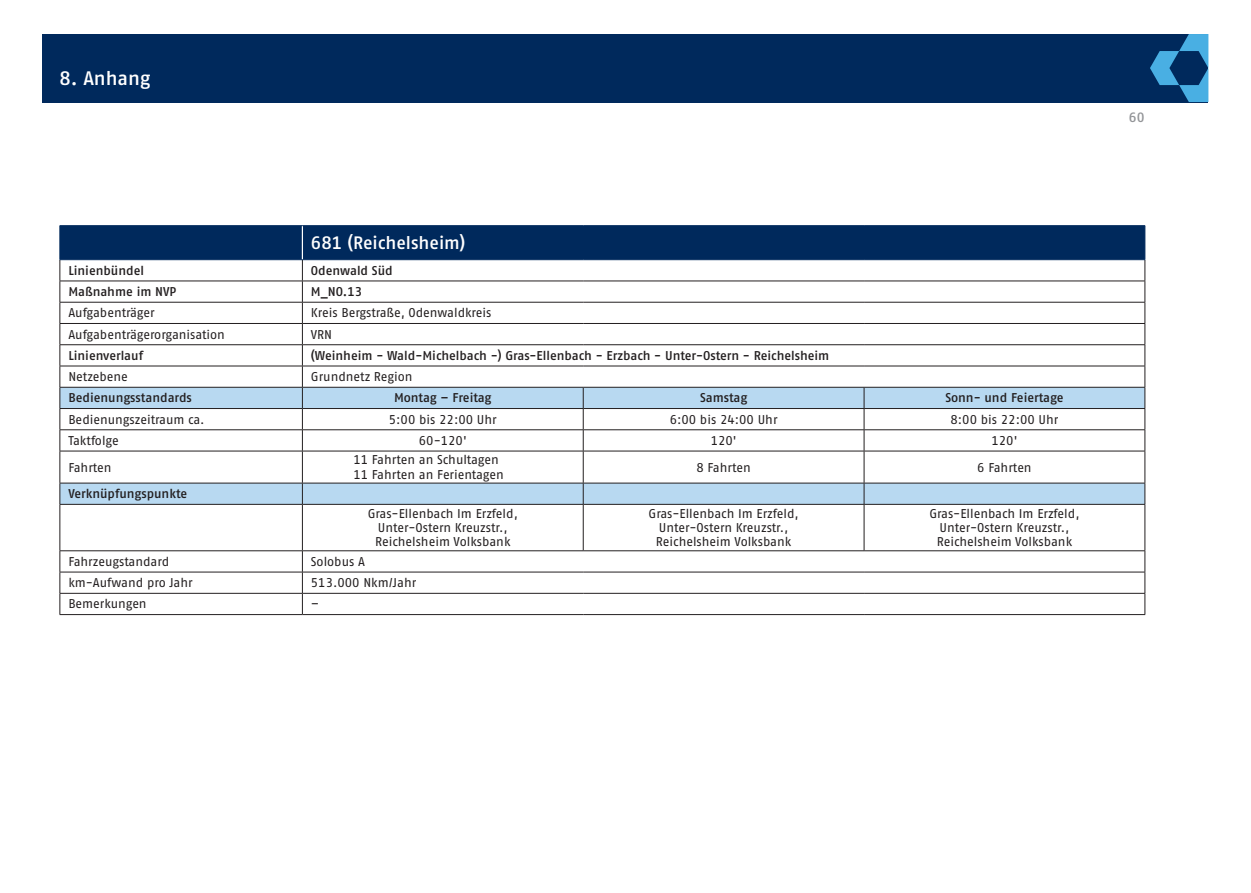
<style>
.page{position:relative;width:1251px;height:893px;background:#fff}
.page>*{position:absolute;margin:0;border:0;box-sizing:border-box;transform-origin:0 0}
.t1{font:19.5px "Fago No Med Tf";color:#fff}
.t2{font:18px "Fago No Med Tf";color:#fff}
.t3{font:13.5px "Fago No Med Tf";color:#939598}
.t4{font:12.75px/14.4px "Fago No Regular Tf";color:#231f20;text-align:center}
.t5{font:12.75px "Fago No Med Tf";letter-spacing:-.005em;color:#231f20}
</style>
<div class="page">
<div style="left:43px;top:34px;width:1165px;height:68px;background:#00295c"></div>
<svg style="left:1150px;top:34px;width:58px;height:68px"></svg>
<svg style="left:61px;top:505px;width:1083px;height:109px"></svg>
<svg style="left:61px;top:452px;width:1083px;height:52px"></svg>
<hr style="left:60px;top:451px;width:242px;height:1px;background:#231f20">
<hr style="left:60px;top:451px;width:1px;height:32px;background:#231f20">
<hr style="left:302px;top:451px;width:281px;height:1px;background:#231f20">
<hr style="left:583px;top:451px;width:280px;height:1px;background:#231f20">
<hr style="left:863px;top:451px;width:281px;height:1px;background:#231f20">
<hr style="left:60px;top:483px;width:242px;height:1px;background:#231f20">
<svg style="left:60px;top:483px;width:1px;height:21px"></svg>
<hr style="left:302px;top:483px;width:281px;height:1px;background:#231f20">
<hr style="left:583px;top:483px;width:280px;height:1px;background:#231f20">
<hr style="left:863px;top:483px;width:281px;height:1px;background:#231f20">
<hr style="left:60px;top:504px;width:242px;height:1px;background:#231f20">
<hr style="left:60px;top:505px;width:1px;height:45px;background:#231f20">
<hr style="left:302px;top:504px;width:281px;height:1px;background:#231f20">
<hr style="left:583px;top:504px;width:280px;height:1px;background:#231f20">
<hr style="left:863px;top:504px;width:281px;height:1px;background:#231f20">
<hr style="left:60px;top:550px;width:242px;height:1px;background:#231f20">
<hr style="left:302px;top:550px;width:281px;height:1px;background:#231f20">
<hr style="left:583px;top:550px;width:280px;height:1px;background:#231f20">
<hr style="left:863px;top:550px;width:281px;height:1px;background:#231f20">
<hr style="left:60px;top:572px;width:242px;height:1px;background:#231f20">
<hr style="left:302px;top:572px;width:281px;height:1px;background:#231f20">
<hr style="left:583px;top:572px;width:280px;height:1px;background:#231f20">
<hr style="left:863px;top:572px;width:281px;height:1px;background:#231f20">
<hr style="left:60px;top:593px;width:242px;height:1px;background:#231f20">
<svg style="left:60px;top:551px;width:1px;height:63px"></svg>
<hr style="left:302px;top:593px;width:281px;height:1px;background:#231f20">
<hr style="left:583px;top:593px;width:280px;height:1px;background:#231f20">
<hr style="left:863px;top:593px;width:281px;height:1px;background:#231f20">
<hr style="left:60px;top:614px;width:242px;height:1px;background:#231f20">
<hr style="left:302px;top:614px;width:281px;height:1px;background:#231f20">
<hr style="left:583px;top:614px;width:280px;height:1px;background:#231f20">
<hr style="left:863px;top:614px;width:281px;height:1px;background:#231f20">
<hr style="left:583px;top:451px;width:1px;height:32px;background:#231f20">
<hr style="left:863px;top:451px;width:1px;height:32px;background:#231f20">
<hr style="left:1144px;top:451px;width:1px;height:32px;background:#231f20">
<svg style="left:583px;top:483px;width:1px;height:21px"></svg>
<svg style="left:863px;top:483px;width:1px;height:21px"></svg>
<svg style="left:1144px;top:483px;width:1px;height:21px"></svg>
<hr style="left:583px;top:505px;width:1px;height:45px;background:#231f20">
<hr style="left:863px;top:505px;width:1px;height:45px;background:#231f20">
<hr style="left:1144px;top:505px;width:1px;height:45px;background:#231f20">
<svg style="left:1144px;top:551px;width:1px;height:63px"></svg>
<svg style="left:60px;top:226px;width:1085px;height:225px"></svg>
<hr style="left:302px;top:451px;width:1px;height:32px;background:#231f20">
<svg style="left:302px;top:483px;width:1px;height:21px"></svg>
<hr style="left:302px;top:505px;width:1px;height:45px;background:#231f20">
<svg style="left:302px;top:551px;width:1px;height:63px"></svg>
<hr style="left:60px;top:225px;width:242px;height:1px;background:#00295c">
<hr style="left:60px;top:226px;width:1px;height:33px;background:#00295c">
<hr style="left:302px;top:225px;width:281px;height:1px;background:#00295c">
<hr style="left:583px;top:225px;width:280px;height:1px;background:#00295c">
<hr style="left:863px;top:225px;width:281px;height:1px;background:#00295c">
<hr style="left:1144px;top:226px;width:1px;height:33px;background:#00295c">
<hr style="left:60px;top:259px;width:242px;height:1px;background:#00295c">
<hr style="left:302px;top:259px;width:281px;height:1px;background:#00295c">
<hr style="left:583px;top:259px;width:280px;height:1px;background:#00295c">
<hr style="left:863px;top:259px;width:281px;height:1px;background:#00295c">
<h1 class="t1" style="left:60px;top:67px;width:92px">8. Anhang</h1>
<h2 class="t2" style="left:311px;top:232px;width:156px">681 (Reichelsheim)</h2>
<p class="t5" style="left:68px;top:263px;width:77px">Linienbündel</p>
<p class="t5" style="left:311px;top:263px;width:83px">Odenwald Süd</p>
<p class="t5" style="left:68px;top:284px;width:110px">Maßnahme im NVP</p>
<p class="t5" style="left:311px;top:284px;width:53px">M_NO.13</p>
<p class="t4" style="left:68px;top:306px;width:88px">Aufgabenträger</p>
<p class="t4" style="left:311px;top:306px;width:182px">Kreis Bergstraße, Odenwaldkreis</p>
<p class="t4" style="left:68px;top:327px;width:158px">Aufgabenträgerorganisation</p>
<p class="t4" style="left:311px;top:327px;width:23px">VRN</p>
<p class="t5" style="left:68px;top:348px;width:76px">Linienverlauf</p>
<p class="t5" style="left:311px;top:348px;width:520px">(Weinheim - Wald-Michelbach -) Gras-Ellenbach - Erzbach - Unter-Ostern - Reichelsheim</p>
<p class="t4" style="left:68px;top:369px;width:61px">Netzebene</p>
<p class="t4" style="left:311px;top:369px;width:103px">Grundnetz Region</p>
<p class="t5" style="left:68px;top:391px;width:125px">Bedienungsstandards</p>
<p class="t5" style="left:394px;top:391px;width:99px">Montag – Freitag</p>
<p class="t5" style="left:700px;top:391px;width:49px">Samstag</p>
<p class="t5" style="left:945px;top:391px;width:120px">Sonn- und Feiertage</p>
<p class="t4" style="left:68px;top:412px;width:138px">Bedienungszeitraum ca.</p>
<p class="t4" style="left:389px;top:412px;width:109px">5:00 bis 22:00 Uhr</p>
<p class="t4" style="left:669px;top:412px;width:109px">6:00 bis 24:00 Uhr</p>
<p class="t4" style="left:950px;top:412px;width:109px">8:00 bis 22:00 Uhr</p>
<p class="t4" style="left:68px;top:433px;width:52px">Taktfolge</p>
<p class="t4" style="left:419px;top:433px;width:49px">60-120'</p>
<p class="t4" style="left:710px;top:433px;width:27px">120'</p>
<p class="t4" style="left:991px;top:433px;width:27px">120'</p>
<p class="t4" style="left:68px;top:460px;width:45px">Fahrten</p>
<p class="t4" style="left:353px;top:453px;width:152px;text-align:left">11 Fahrten an Schultagen<br>11 Fahrten an Ferientagen</p>
<p class="t4" style="left:696px;top:460px;width:56px">8 Fahrten</p>
<p class="t4" style="left:977px;top:460px;width:56px">6 Fahrten</p>
<p class="t5" style="left:68px;top:486px;width:120px">Verknüpfungspunkte</p>
<p class="t4" style="left:367px;top:506px;width:152px">Gras-Ellenbach Im Erzfeld,<br>Unter-Ostern Kreuzstr.,<br>Reichelsheim Volksbank</p>
<p class="t4" style="left:648px;top:506px;width:152px">Gras-Ellenbach Im Erzfeld,<br>Unter-Ostern Kreuzstr.,<br>Reichelsheim Volksbank</p>
<p class="t4" style="left:929px;top:506px;width:152px">Gras-Ellenbach Im Erzfeld,<br>Unter-Ostern Kreuzstr.,<br>Reichelsheim Volksbank</p>
<p class="t4" style="left:68px;top:554px;width:102px">Fahrzeugstandard</p>
<p class="t4" style="left:311px;top:554px;width:55px">Solobus A</p>
<p class="t4" style="left:68px;top:575px;width:126px">km-Aufwand pro Jahr</p>
<p class="t4" style="left:311px;top:575px;width:107px">513.000 Nkm/Jahr</p>
<p class="t4" style="left:68px;top:597px;width:80px">Bemerkungen</p>
<p class="t4" style="left:311px;top:597px;width:10px">–</p>
<p class="t3" style="left:1128px;top:110px;width:17px">60</p>
</div>
